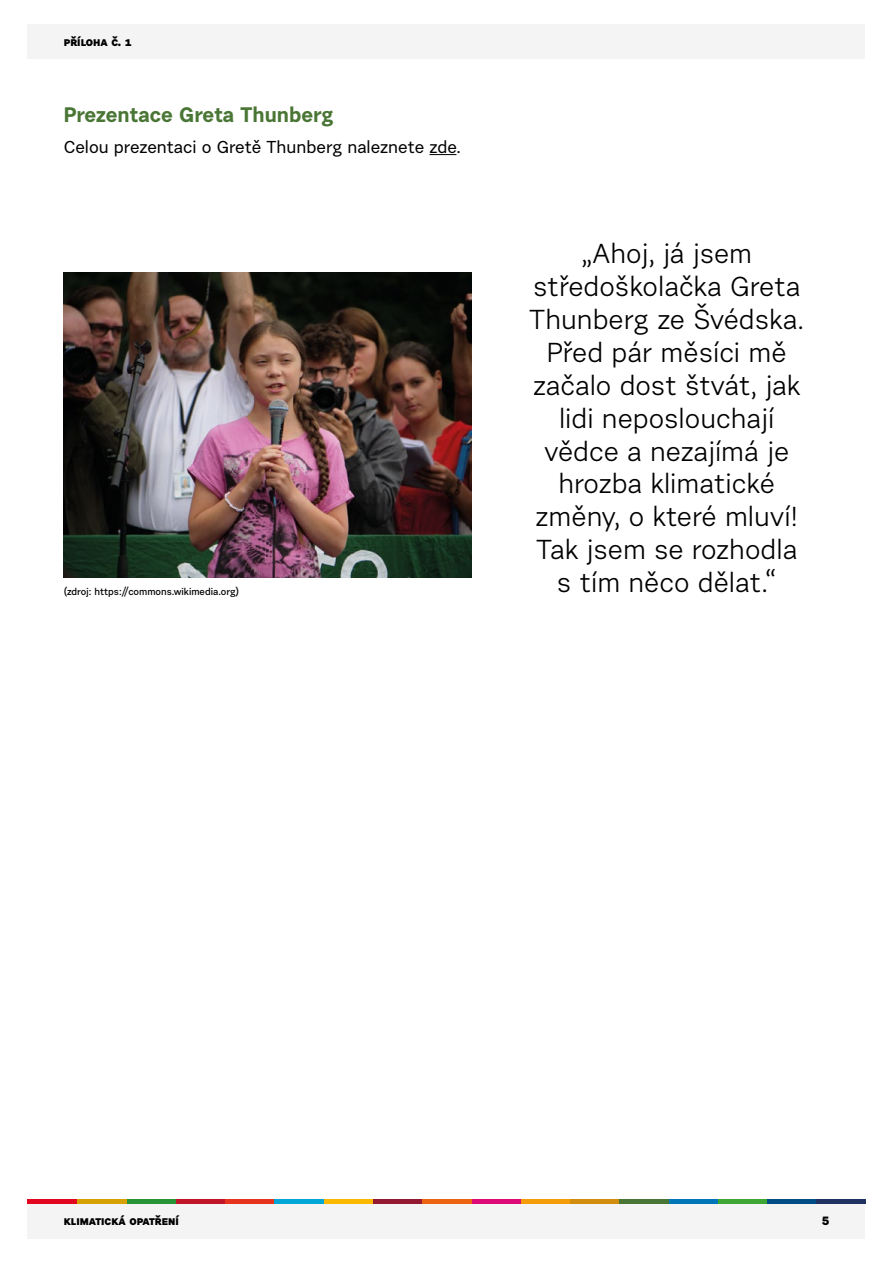
<style>
.page{position:relative;width:893px;height:1263px;background:#fff}
.page>*{position:absolute;margin:0;border:0;box-sizing:border-box;transform-origin:0 0}
.t1{font:27.45px/32.8px "Urban Grotesk Re Bo";color:#000;text-align:center}
.t2{font:700 21px "Urban Grotesk Re Bo";color:#4a7635}
.t3{font:17.25px "Urban Grotesk Me Bl";color:#000}
.t4{font:700 12px "Urban Grotesk Me Bl";color:#000}
.t5{font:700 9.75px "Urban Grotesk Li Se";color:#000}
</style>
<div class="page">
<div style="left:28px;top:1201px;width:837px;height:37px;background:#f4f4f4"></div>
<hr style="left:816px;top:1199px;width:49px;height:4px;background:#1f3262">
<hr style="left:767px;top:1199px;width:49px;height:4px;background:#004c84">
<hr style="left:717px;top:1199px;width:50px;height:4px;background:#3ea635">
<hr style="left:668px;top:1199px;width:49px;height:4px;background:#0076b8">
<hr style="left:619px;top:1199px;width:49px;height:4px;background:#4a7635">
<hr style="left:570px;top:1199px;width:49px;height:4px;background:#d28d0e">
<hr style="left:520px;top:1199px;width:50px;height:4px;background:#f59d08">
<hr style="left:471px;top:1199px;width:49px;height:4px;background:#dd0979">
<hr style="left:422px;top:1199px;width:49px;height:4px;background:#ec6411">
<hr style="left:373px;top:1199px;width:49px;height:4px;background:#931831">
<hr style="left:323px;top:1199px;width:50px;height:4px;background:#fbb800">
<hr style="left:274px;top:1199px;width:49px;height:4px;background:#00a7d7">
<hr style="left:225px;top:1199px;width:49px;height:4px;background:#e6331d">
<hr style="left:175px;top:1199px;width:50px;height:4px;background:#c11628">
<hr style="left:126px;top:1199px;width:49px;height:4px;background:#289438">
<hr style="left:77px;top:1199px;width:49px;height:4px;background:#d6a102">
<hr style="left:28px;top:1199px;width:49px;height:4px;background:#e2061f">
<div style="left:28px;top:24px;width:837px;height:34px;background:#f4f4f4"></div>
<svg style="left:429px;top:154px;width:27px;height:1px"></svg>
<img style="left:64px;top:272px;width:407px;height:306px">
<p class="t4" style="left:64px;top:34px;width:69px">příloha č. 1</p>
<p class="t2" style="left:64px;top:101px;width:271px">Prezentace Greta Thunberg</p>
<p class="t3" style="left:64px;top:136px;width:399px">Celou prezentaci o Gretě Thunberg naleznete zde.</p>
<p class="t5" style="left:64px;top:585px;width:177px">(zdroj: https://commons.wikimedia.org)</p>
<p class="t1" style="left:529px;top:237px;width:276px">„Ahoj, já jsem středoškolačka Greta<br>Thunberg ze Švédska.<br>Před pár měsíci mě začalo dost štvát, jak lidi neposlouchají vědce a nezajímá je hrozba klimatické změny, o které mluví!<br>Tak jsem se rozhodla</p>
<p class="t1" style="left:557px;top:566px;width:221px">s tím něco dělat.“</p>
<p class="t4" style="left:64px;top:1213px;width:117px">klimatická opatření</p>
<p class="t4" style="left:822px;top:1213px;width:9px">5</p>
</div>
